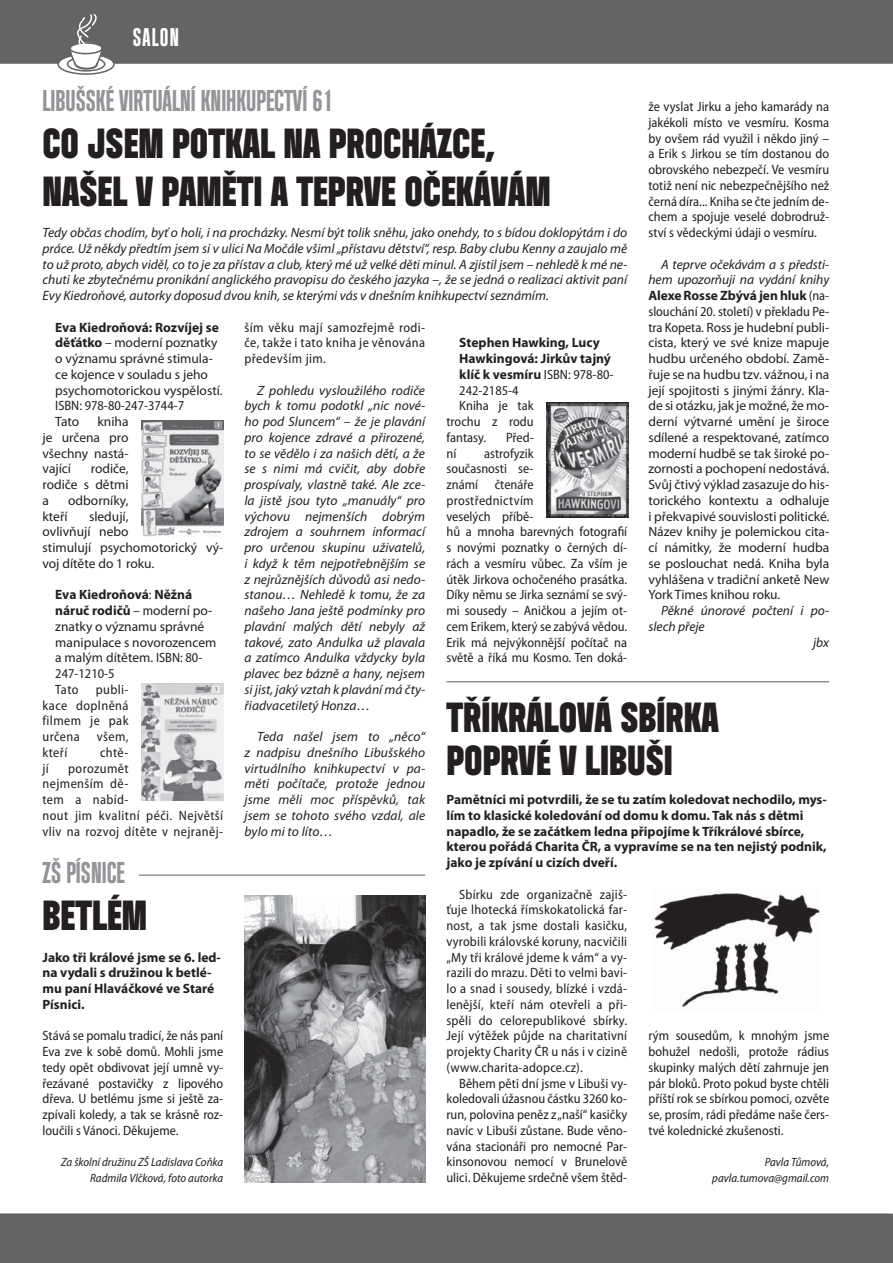
<style>
.page{position:relative;width:893px;height:1263px;background:#fff}
.page>*{position:absolute;margin:0;border:0;box-sizing:border-box;transform-origin:0 0}
.t1{font:42px/47.2px "Header 15";color:#231f20}
.t2{font:30px "Header 13";color:#939598}
.t3{font:25.5px "Header 13";letter-spacing:.05em;color:#fff}
.t4{font:semi-condensed 13.5px/15.8px "Myriad Pro";color:#231f20;text-align:justify}
.t5{font:italic 13.5px/15.8px "Myriad Pro";letter-spacing:.005em;color:#231f20;text-align:justify}
.t6{font:13.5px/15.8px "Myriad Pro";color:#231f20}
.t7{font:700 13.5px/15.8px "Myriad Pro";color:#231f20}
.t8{font:semi-condensed 13.5px/15.8px "Myriad Pro";letter-spacing:.03em;color:#231f20}
.t9{font:italic semi-condensed 12px/15.8px "Myriad Pro";color:#231f20;text-align:right}
.s1{font-style:italic}
.s2{font-weight:700}
.s3{font-stretch:semi-condensed}
.s4{font-weight:400;font-stretch:semi-condensed}
</style>
<div class="page">
<div style="left:0;top:0;width:892px;height:64px;background:#636466"></div>
<svg style="left:59px;top:55px;width:54px;height:18px"></svg>
<div style="left:57px;top:53px;width:58px;height:22px;border:2px solid #636466;border-radius:50%"></div>
<svg style="left:68px;top:58px;width:36px;height:12px"></svg>
<div style="left:67px;top:57px;width:38px;height:15px;border:2px solid #636466;border-radius:50%"></div>
<div style="left:74px;top:58px;width:24px;height:12px;border:2px solid #636466;border-radius:50%"></div>
<svg style="left:69px;top:13px;width:36px;height:54px"></svg>
<div style="left:0;top:1213px;width:893px;height:50px;background:#636466"></div>
<svg style="left:892px;top:0;width:1px;height:64px"></svg>
<img style="left:654px;top:893px;width:166px;height:114px">
<img style="left:141px;top:421px;width:82px;height:115px">
<img style="left:141px;top:683px;width:82px;height:118px">
<img style="left:546px;top:402px;width:82px;height:115px">
<img style="left:244px;top:895px;width:181px;height:287px">
<hr style="left:446px;top:681px;width:383px;height:1px;background:#636466">
<hr style="left:139px;top:874px;width:286px;height:2px;background:#636466">
<h3 class="t3" style="left:133px;top:29px;width:48px">SALON</h3>
<h2 class="t2" style="left:43px;top:90px;width:292px">LIBUŠSKÉ VIRTUÁLNÍ KNIHKUPECTVÍ 61</h2>
<h1 class="t1" style="left:43px;top:122px;width:510px">CO JSEM POTKAL NA PROCHÁZCE,<br>NAŠEL V PAMĚTI A TEPRVE OČEKÁVÁM</h1>
<p class="t5" style="left:43px;top:226px;width:586px">Tedy občas chodím, byť o holi, i na procházky. Nesmí být tolik sněhu, jako onehdy, to s bídou doklopýtám i do práce. Už někdy předtím jsem si v ulici Na Močále všiml „přístavu dětství“, resp. Baby clubu Kenny a zaujalo mě to už proto, abych viděl, co to je za přístav a club, který mé už velké děti minul. A zjistil jsem – nehledě k mé ne&shy;chuti ke zbytečnému pronikání anglického pravopisu do českého jazyka –, že se jedná o realizaci aktivit paní Evy Kiedroňové, autorky doposud dvou knih, se kterými vás v dnešním knihkupectví seznámím.</p>
<p class="t4" style="left:244px;top:321px;width:182px">ším věku mají samozřejmě rodi&shy;če, takže i tato kniha je věnována především jim.</p>
<p class="t5" style="left:244px;top:384px;width:182px;text-indent:13px">Z pohledu vysloužilého rodiče bych k tomu podotkl „nic nové&shy;ho pod Sluncem“ – že je plavání pro kojence zdravé a přirozené, to se vědělo i za našich dětí, a že se s nimi má cvičit, aby dobře prospívaly, vlastně také. Ale zce&shy;la jistě jsou tyto „manuály“ pro výchovu nejmenších dobrým zdrojem a souhrnem informací pro určenou skupinu uživatelů, i když k těm nejpotřebnějším se z nejrůznějších důvodů asi nedo&shy;stanou… Nehledě k tomu, že za našeho Jana ještě podmínky pro plavání malých dětí nebyly až takové, zato Andulka už plavala a zatímco Andulka vždycky byla plavec bez bázně a hany, nejsem si jist, jaký vztah k plavání má čty&shy;řiadvacetiletý Honza…</p>
<p class="t5" style="left:244px;top:730px;width:182px;text-indent:13px">Teda našel jsem to „něco“ z nadpisu dnešního Libušského virtuálního knihkupectví v pa&shy;měti počítače, protože jednou jsme měli moc příspěvků, tak jsem se tohoto svého vzdal, ale bylo mi to líto…</p>
<p class="t4" style="left:648px;top:100px;width:182px">že vyslat Jirku a jeho kamarády na jakékoli místo ve vesmíru. Kosma by ovšem rád využil i někdo jiný – a Erik s Jirkou se tím dostanou do obrovského nebezpečí. Ve vesmíru totiž není nic nebezpečnějšího než černá díra... Kniha se čte jedním de&shy;chem a spojuje veselé dobrodruž&shy;ství s vědeckými údaji o vesmíru.</p>
<p class="t6" style="left:648px;top:258px;width:182px;text-align:justify;text-indent:13px"><span class="s1">A teprve očekávám a s předsti&shy;hem upozorňuji na vydání knihy </span><span class="s2">Alexe Rosse Zbývá jen hluk</span> <span class="s3">(na&shy;slouchání 20. století) v překladu Pe&shy;tra Kopeta.</span> Ross je hudební publi&shy;cista, který ve své kni ze mapuje hudbu určeného období. Zamě&shy;řuje se na hudbu tzv. vážnou, i na její spojitosti s jinými žánry. Kla&shy;de si otázku, jak je možné, že mo&shy;derní výtvar né umění je široce sdílené a respektované, zatímco moderní hudbě se tak široké po&shy;zornosti a pochopení nedostává.<br>Svůj čti vý výklad zasazuje do his&shy;torického kontextu a odhaluje i překvapivé souvislosti politické.<br>Název knihy je polemickou cita&shy;cí námit ky, že moderní hudba se poslouchat nedá. Kniha byla vyhlášena v tradiční anketě New York Times knihou roku.</p>
<p class="t5" style="left:661px;top:604px;width:169px">Pěkné únorové počtení i po-</p>
<p class="t5" style="left:648px;top:620px;width:58px">slech přeje</p>
<p class="t5" style="left:813px;top:635px;width:17px">jbx</p>
<p class="t6" style="left:55px;top:321px;width:169px"><span class="s2">Eva Kiedroňová: Rozvíjej se děťátko</span> <span class="s3">–</span> moderní poznatky o významu správné stimula&shy;ce kojence v souladu s jeho psychomotorickou vyspělostí.</p>
<p class="t4" style="left:55px;top:399px;width:130px">ISBN: 978-80-247-3744-7</p>
<p class="t6" style="left:55px;top:415px;width:26px">Tato</p>
<p class="t7" style="left:459px;top:336px;width:142px">Stephen Hawking, Lucy</p>
<p class="t7" style="left:459px;top:352px;width:153px">Hawkingová: Jirkův tajný</p>
<p class="t7" style="left:459px;top:368px;width:156px">klíč k vesmíru <span class="s4">ISBN: 978-80-</span></p>
<p class="t4" style="left:459px;top:384px;width:61px">242-2185-4</p>
<p class="t4" style="left:459px;top:399px;width:76px">Kniha je tak</p>
<p class="t4" style="left:446px;top:415px;width:89px">trochu z rodu</p>
<p class="t4" style="left:446px;top:431px;width:41px">fantasy.</p>
<p class="t4" style="left:506px;top:431px;width:29px">Před-</p>
<p class="t4" style="left:446px;top:447px;width:11px">ní</p>
<p class="t6" style="left:43px;top:415px;width:88px;text-align:justify;text-indent:55px">kniha je určena pro všechny nastá&shy;vající</p>
<p class="t4" style="left:446px;top:447px;width:182px;text-align:left;text-indent:38px">astrofyzik<br>současnosti se-<br>známí čtenáře<br>prostřednictvím<br>veselých příbě-<br>hů a mnoha barevných fotografií s novými poznatky o černých dí&shy;rách a vesmíru vůbec. Za vším je útěk Jirkova ochočeného prasátka.<br>Díky němu se Jirka seznámí se svý&shy;mi sousedy – Aničkou a jejím ot&shy;cem Erikem, který se zabývá vědou.<br>Erik má nejvýkonnější počítač na světě a říká mu Kosmo. Ten doká-</p>
<p class="t6" style="left:43px;top:462px;width:88px;text-align:justify;text-indent:48px">rodiče, rodiče s dětmi a</p>
<p class="t6" style="left:68px;top:494px;width:62px">odborníky,</p>
<p class="t6" style="left:43px;top:509px;width:182px;text-indent:46px">sledují,<br>ovlivňují nebo<br>stimulují psychomotorický vý&shy;voj dítěte do 1 roku.</p>
<p class="t6" style="left:55px;top:588px;width:163px"><span class="s2">Eva Kiedroňová</span><span class="s3">:</span> <span class="s2">Něžná náruč rodičů</span> <span class="s3">– m</span>oderní po&shy;znatky o významu správné manipulace s novorozencem a malým dítětem. <span class="s3">ISBN: 80-<br>247-1210-5<br>Tato</span></p>
<p class="t6" style="left:43px;top:509px;width:27px">kteří</p>
<p class="t4" style="left:43px;top:683px;width:88px;text-indent:53px">publi&shy;kace doplněná filmem je pak určena</p>
<h1 class="t1" style="left:446px;top:698px;width:274px;line-height:43.5px">TŘÍKRÁLOVÁ SBÍRKA<br>POPRVÉ V LIBUŠI</h1>
<p class="t7" style="left:446px;top:793px;width:382px">Pamětníci mi potvrdili, že se tu zatím koledovat nechodilo, mys&shy;lím to klasické koledování od domu k domu. Tak nás s dětmi napadlo, že se začátkem ledna připojíme k Tříkrálové sbírce, kterou pořádá Charita ČR, a vypravíme se na ten nejistý podnik, jako je zpívání u cizích dveří.</p>
<p class="t4" style="left:97px;top:730px;width:33px">všem,</p>
<p class="t4" style="left:43px;top:746px;width:26px">kteří</p>
<p class="t4" style="left:100px;top:746px;width:30px">chtě-</p>
<p class="t4" style="left:43px;top:761px;width:8px">jí</p>
<p class="t8" style="left:43px;top:761px;width:182px;text-indent:26px">porozumět<br>nejmenším dě-<br>tem a nabíd-<br>nout jim kvalitní péči. Největší vliv na rozvoj dítěte v nejraněj-</p>
<h2 class="t2" style="left:43px;top:862px;width:84px">ZŠ PÍSNICE</h2>
<h1 class="t1" style="left:43px;top:894px;width:106px">BETLÉM</h1>
<p class="t4" style="left:446px;top:887px;width:182px;text-indent:13px">Sbírku zde organizačně zajiš&shy;ťuje lhotecká římskokatolická far&shy;nost, a tak jsme dostali kasičku, vyrobili královské koruny, nacvičili „My tři králové jdeme k vám“ a vy&shy;razili do mrazu. Děti to velmi bavi&shy;lo a snad i sousedy, blízké i vzdá&shy;lenější, kteří nám otevřeli a při&shy;spěli do celorepublikové sbírky.<br>Její výtěžek půjde na charitativní projekty Charity ČR u nás i v cizině (www.charita-adopce.cz).</p>
<p class="t4" style="left:446px;top:1076px;width:182px;text-indent:13px">Během pěti dní jsme v Libuši vy&shy;koledovali úžasnou částku 3260 ko&shy;run, polovina peněz z „naší“ kasičky navíc v Libuši zůstane. Bude věno&shy;vána stacionáři pro nemocné Par&shy;kinsonovou nemocí v Brunelově ulici. Děkujeme srdečně všem štěd-</p>
<p class="t7" style="left:43px;top:950px;width:180px">Jako tři králové jsme se 6. led&shy;na vydali s družinou k betlé&shy;mu paní Hlaváčkové ve Staré<br>Písnici.</p>
<p class="t4" style="left:43px;top:1029px;width:182px">Stává se pomalu tradicí, že nás paní Eva zve k sobě domů. Mohli jsme tedy opět obdivovat její umně vy&shy;řezávané postavičky z lipového dřeva. U betlému jsme si ještě za&shy;zpívali koledy, a tak se krásně roz&shy;loučili s Vánoci. Děkujeme.</p>
<p class="t9" style="left:61px;top:1156px;width:164px">Za školní družinu ZŠ Ladislava Coňka<br>Radmila Vlčková, foto autorka</p>
<p class="t4" style="left:648px;top:1029px;width:182px">rým sousedům, k mnohým jsme bohužel nedošli, protože rádius skupinky malých dětí zahrnuje jen pár bloků. Proto pokud byste chtěli příští rok se sbírkou pomoci, ozvěte se, prosím, rádi předáme naše čers&shy;tvé kolednické zkušenosti.</p>
<p class="t9" style="left:712px;top:1156px;width:118px">Pavla Tůmová, pavla.tumova@gmail.com</p>
</div>
